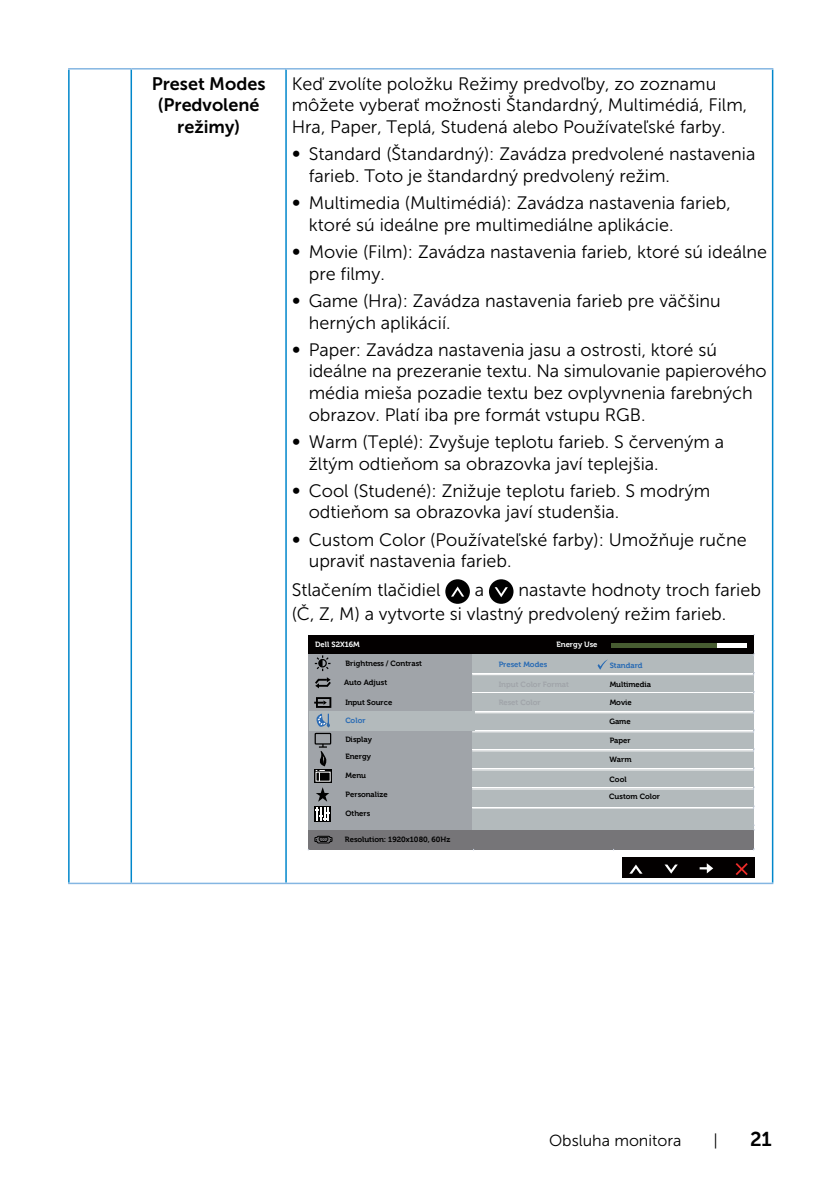
<style>
.page{position:relative;width:840px;height:1191px;background:#fff}
.page>*{position:absolute;margin:0;border:0;box-sizing:border-box;transform-origin:0 0}
.t1{font:20px "Museo Sans For Dell 700";color:#000}
.t2{font:18px/21.6px "Museo Sans For Dell 300";color:#000}
.t3{font:18px/21.6px "Museo Sans For Dell 700";color:#000;text-align:center}
.t4{font:16px "Museo Sans For Dell 300";color:#000}
.t5{font:700 7.6px "Museo For Dell";color:#000}
.t6{font:700 7.6px "Museo For Dell";color:#276ab4}
.t7{font:700 7.6px "Museo For Dell";color:#fff}
</style>
<div class="page">
<hr style="left:68px;top:70px;width:2px;height:812px;background:#0087cb">
<hr style="left:68px;top:68px;width:63px;height:2px;background:#84b6e2">
<hr style="left:130px;top:70px;width:2px;height:812px;background:#0087cb">
<hr style="left:131px;top:68px;width:155px;height:2px;background:#84b6e2">
<hr style="left:285px;top:70px;width:1px;height:812px;background:#0087cb">
<hr style="left:771px;top:70px;width:2px;height:812px;background:#0087cb">
<hr style="left:286px;top:68px;width:487px;height:2px;background:#84b6e2">
<hr style="left:68px;top:882px;width:63px;height:2px;background:#84b6e2">
<hr style="left:131px;top:882px;width:155px;height:2px;background:#84b6e2">
<hr style="left:286px;top:882px;width:487px;height:2px;background:#84b6e2">
<div style="left:445px;top:579px;width:24px;height:25px;background:#000;border-radius:50%"></div>
<svg style="left:451px;top:586px;width:13px;height:10px"></svg>
<div style="left:488px;top:579px;width:25px;height:25px;background:#000;border-radius:50%"></div>
<svg style="left:494px;top:587px;width:13px;height:10px"></svg>
<div style="left:308px;top:635px;width:445px;height:19px;background:#030000"></div>
<div style="left:308px;top:654px;width:165px;height:176px;background:#a0a4a9"></div>
<div style="left:472px;top:654px;width:281px;height:176px;background:#b3babc"></div>
<div style="left:308px;top:830px;width:445px;height:19px;background:#767578"></div>
<div style="left:611px;top:642px;width:135px;height:5px;background:#fff"></div>
<div style="left:611px;top:642px;width:106px;height:5px;background:#475c31"></div>
<svg style="left:316px;top:787px;width:13px;height:14px"></svg>
<svg style="left:314px;top:806px;width:17px;height:16px"></svg>
<svg style="left:315px;top:807px;width:15px;height:13px"></svg>
<svg style="left:314px;top:769px;width:17px;height:13px"></svg>
<div style="left:314px;top:732px;width:17px;height:13px;border:1px solid #000"></div>
<div style="left:621px;top:857px;width:133px;height:20px;background:#030000"></div>
<svg style="left:630px;top:864px;width:12px;height:9px"></svg>
<svg style="left:664px;top:864px;width:13px;height:9px"></svg>
<svg style="left:699px;top:863px;width:13px;height:10px"></svg>
<svg style="left:735px;top:863px;width:12px;height:12px"></svg>
<hr style="left:472px;top:674px;width:280px;height:1px;background:#fff">
<hr style="left:472px;top:673px;width:280px;height:1px;background:#fff">
<hr style="left:472px;top:692px;width:280px;height:1px;background:#fff">
<hr style="left:472px;top:712px;width:280px;height:1px;background:#fff">
<hr style="left:472px;top:711px;width:280px;height:1px;background:#fff">
<hr style="left:472px;top:731px;width:280px;height:1px;background:#fff">
<hr style="left:472px;top:730px;width:280px;height:1px;background:#fff">
<hr style="left:472px;top:750px;width:280px;height:1px;background:#fff">
<hr style="left:472px;top:749px;width:280px;height:1px;background:#fff">
<hr style="left:472px;top:769px;width:280px;height:1px;background:#fff">
<hr style="left:472px;top:768px;width:280px;height:1px;background:#fff">
<hr style="left:472px;top:788px;width:280px;height:1px;background:#fff">
<hr style="left:472px;top:787px;width:280px;height:1px;background:#fff">
<hr style="left:472px;top:807px;width:280px;height:1px;background:#fff">
<hr style="left:472px;top:806px;width:280px;height:1px;background:#fff">
<div style="left:309px;top:711px;width:165px;height:20px;background:#b3babc"></div>
<svg style="left:314px;top:655px;width:17px;height:34px"></svg>
<svg style="left:315px;top:744px;width:12px;height:37px"></svg>
<div style="left:316px;top:697px;width:15px;height:11px;border:2px solid #000"></div>
<svg style="left:314px;top:700px;width:12px;height:5px"></svg>
<svg style="left:317px;top:713px;width:12px;height:14px"></svg>
<svg style="left:597px;top:660px;width:10px;height:9px"></svg>
<svg style="left:308px;top:835px;width:24px;height:15px"></svg>
<p class="t3" style="left:152px;top:73px;width:115px">Preset Modes (Predvolené režimy)</p>
<p class="t2" style="left:291px;top:73px;width:457px">Keď zvolíte položku Režimy predvoľby, zo zoznamu môžete vyberať možnosti Štandardný, Multimédiá, Film,<br>Hra, Paper, Teplá, Studená alebo Používateľské farby.</p>
<p class="t2" style="left:308px;top:143px;width:448px;text-indent:-17px">∞ Standard (Štandardný): Zavádza predvolené nastavenia farieb. Toto je štandardný predvolený režim.</p>
<p class="t2" style="left:308px;top:192px;width:423px;text-indent:-17px">∞ Multimedia (Multimédiá): Zavádza nastavenia farieb, ktoré sú ideálne pre multimediálne aplikácie.</p>
<p class="t2" style="left:308px;top:241px;width:459px;text-indent:-17px">∞ Movie (Film): Zavádza nastavenia farieb, ktoré sú ideálne pre filmy.</p>
<p class="t2" style="left:308px;top:290px;width:413px;text-indent:-17px">∞ Game (Hra): Zavádza nastavenia farieb pre väčšinu herných aplikácií.</p>
<p class="t2" style="left:308px;top:339px;width:459px;text-indent:-17px">∞ Paper: Zavádza nastavenia jasu a ostrosti, ktoré sú ideálne na prezeranie textu. Na simulovanie papierového média mieša pozadie textu bez ovplyvnenia farebných obrazov. Platí iba pre formát vstupu RGB.</p>
<p class="t2" style="left:308px;top:431px;width:416px;text-indent:-17px">∞ Warm (Teplé): Zvyšuje teplotu farieb. S červeným a žltým odtieňom sa obrazovka javí teplejšia.</p>
<p class="t2" style="left:308px;top:480px;width:403px;text-indent:-17px">∞ Cool (Studené): Znižuje teplotu farieb. S modrým odtieňom sa obrazovka javí studenšia.</p>
<p class="t2" style="left:308px;top:529px;width:439px;text-indent:-17px">∞ Custom Color (Používateľské farby): Umožňuje ručne upraviť nastavenia farieb.</p>
<p class="t2" style="left:291px;top:579px;width:150px">Stlačením tlačidiel</p>
<p class="t2" style="left:474px;top:579px;width:11px">a</p>
<p class="t2" style="left:291px;top:578px;width:470px;line-height:23.4px;text-indent:226px">nastavte hodnoty troch farieb (Č, Z, M) a vytvorte si vlastný predvolený režim farieb.</p>
<p class="t5" style="left:345px;top:659px;width:78px">Brightness / Contrast</p>
<p class="t7" style="left:315px;top:640px;width:46px">Dell S2X16M</p>
<p class="t7" style="left:556px;top:640px;width:42px">Energy Use</p>
<p class="t6" style="left:498px;top:660px;width:50px">Preset Modes</p>
<p class="t5" style="left:344px;top:678px;width:44px">Auto Adjust</p>
<p class="t5" style="left:345px;top:698px;width:49px">Input Source</p>
<p class="t6" style="left:345px;top:716px;width:22px">Color</p>
<p class="t6" style="left:609px;top:661px;width:35px">Standard</p>
<p class="t5" style="left:609px;top:680px;width:43px">Multimedia</p>
<p class="t5" style="left:609px;top:698px;width:24px">Movie</p>
<p class="t5" style="left:609px;top:717px;width:23px">Game</p>
<p class="t5" style="left:609px;top:736px;width:22px">Paper</p>
<p class="t5" style="left:609px;top:755px;width:24px">Warm</p>
<p class="t5" style="left:609px;top:774px;width:19px">Cool</p>
<p class="t5" style="left:609px;top:792px;width:52px">Custom Color</p>
<p class="t5" style="left:345px;top:735px;width:28px">Display</p>
<p class="t5" style="left:345px;top:752px;width:27px">Energy</p>
<p class="t5" style="left:345px;top:771px;width:22px">Menu</p>
<p class="t5" style="left:345px;top:790px;width:44px">Personalize</p>
<p class="t5" style="left:345px;top:809px;width:26px">Others</p>
<p class="t5" style="left:345px;top:835px;width:107px">Resolution: 1920x1080, 60Hz</p>
<p class="t4" style="left:548px;top:1131px;width:134px">Obsluha monitora</p>
<p class="t4" style="left:713px;top:1131px;width:6px">|</p>
<p class="t1" style="left:749px;top:1127px;width:23px">21</p>
</div>
